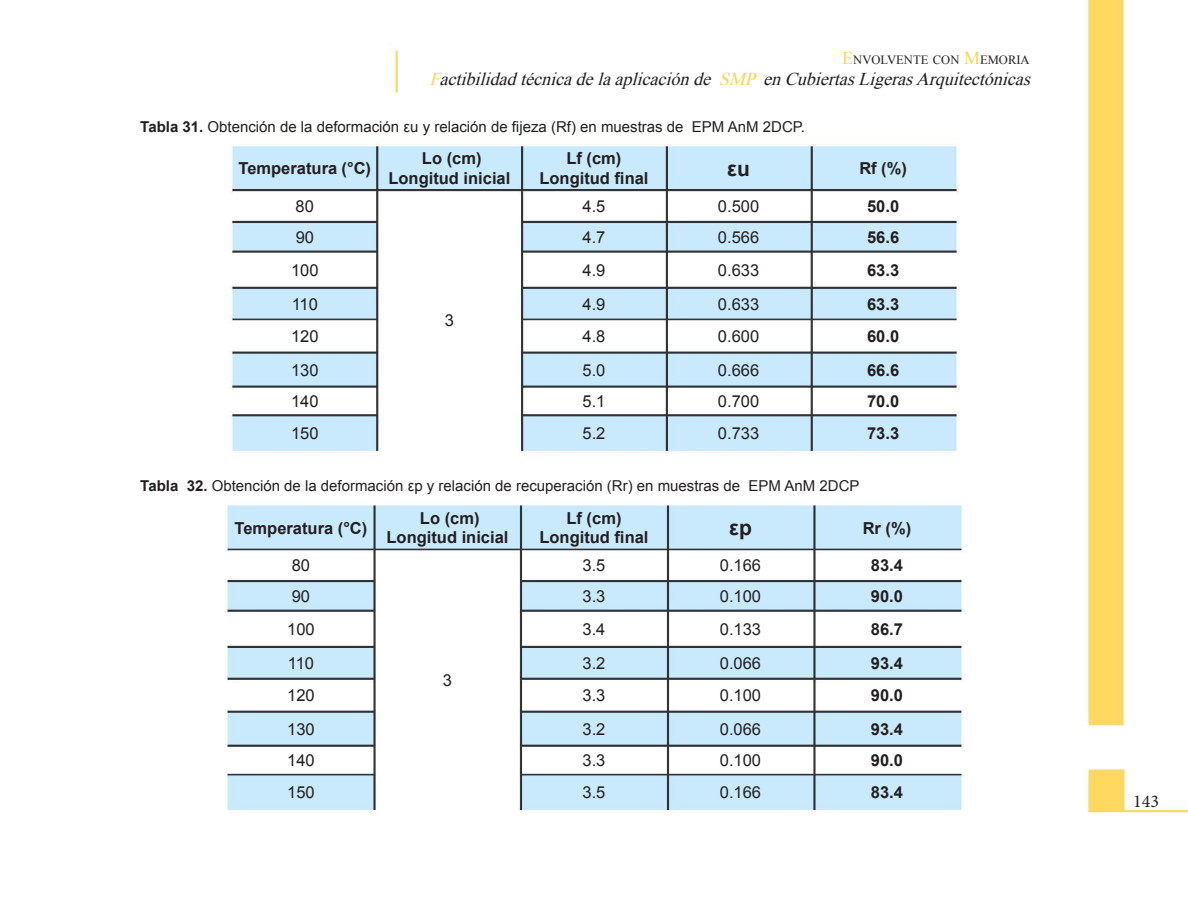
<style>
.page{position:relative;width:1188px;height:918px;background:#fff}
.page>*{position:absolute;margin:0;border:0;box-sizing:border-box;transform-origin:0 0}
.t1{font:700 21px "Arial";color:#231f20}
.t2{font:italic 18px "Times New Roman";color:#231f20}
.t3{font:18px "Minion Pro";color:#231f20}
.t4{font:700 16.5px/19.8px "Arial";color:#231f20;text-align:center}
.t5{font:16.5px "Arial";color:#231f20}
.t6{font:15px "Arial";color:#231f20}
.t7{font:12.6px "Times New Roman";color:#231f20}
.s1{font-size:18px;color:#fed356}
.s2{color:#fed356}
.s3{font-weight:700}
</style>
<div class="page">
<img style="left:225px;top:0;width:963px;height:813px">
<img style="left:1086px;top:2px;width:37px;height:724px">
<img style="left:1086px;top:769px;width:100px;height:44px">
<p class="t7" style="left:842px;top:51px;width:189px"><span class="s1">E</span>NVOLVENTE CON <span class="s1">M</span>EMORIA</p>
<p class="t2" style="left:430px;top:67px;width:608px"><span class="s2">F</span>actibilidadtécnicadelaaplicaciónde <span class="s2">SMP</span> enCubiertasLigerasArquitectónicas</p>
<p class="t6" style="left:140px;top:117px;width:666px"><span class="s3">Tabla 31.</span> Obtención de la deformación εu y relación de fijeza (Rf) en muestras de EPM AnM 2DCP.</p>
<p class="t4" style="left:239px;top:159px;width:134px">Temperatura (°C)</p>
<p class="t4" style="left:388px;top:149px;width:123px">Lo (cm)<br>Longitud inicial</p>
<p class="t4" style="left:539px;top:149px;width:111px">Lf (cm)<br>Longitud final</p>
<p class="t1" style="left:727px;top:155px;width:24px">εu</p>
<p class="t4" style="left:859px;top:159px;width:49px">Rf (%)</p>
<p class="t5" style="left:296px;top:195px;width:20px">80</p>
<p class="t5" style="left:583px;top:195px;width:24px">4.5</p>
<p class="t5" style="left:718px;top:195px;width:43px">0.500</p>
<p class="t4" style="left:867px;top:197px;width:34px">50.0</p>
<p class="t5" style="left:296px;top:226px;width:20px">90</p>
<p class="t5" style="left:583px;top:226px;width:24px">4.7</p>
<p class="t5" style="left:718px;top:226px;width:43px">0.566</p>
<p class="t4" style="left:867px;top:228px;width:34px">56.6</p>
<p class="t5" style="left:291px;top:259px;width:29px">100</p>
<p class="t5" style="left:583px;top:259px;width:24px">4.9</p>
<p class="t5" style="left:718px;top:259px;width:43px">0.633</p>
<p class="t4" style="left:867px;top:260px;width:34px">63.3</p>
<p class="t5" style="left:292px;top:293px;width:28px">110</p>
<p class="t5" style="left:583px;top:293px;width:24px">4.9</p>
<p class="t5" style="left:718px;top:293px;width:43px">0.633</p>
<p class="t4" style="left:867px;top:294px;width:34px">63.3</p>
<p class="t5" style="left:291px;top:325px;width:29px">120</p>
<p class="t5" style="left:583px;top:325px;width:24px">4.8</p>
<p class="t5" style="left:718px;top:325px;width:43px">0.600</p>
<p class="t4" style="left:867px;top:327px;width:34px">60.0</p>
<p class="t5" style="left:291px;top:359px;width:29px">130</p>
<p class="t5" style="left:583px;top:359px;width:24px">5.0</p>
<p class="t5" style="left:718px;top:359px;width:43px">0.666</p>
<p class="t4" style="left:867px;top:360px;width:34px">66.6</p>
<p class="t5" style="left:291px;top:390px;width:29px">140</p>
<p class="t5" style="left:583px;top:390px;width:24px">5.1</p>
<p class="t5" style="left:718px;top:390px;width:43px">0.700</p>
<p class="t4" style="left:867px;top:392px;width:34px">70.0</p>
<p class="t5" style="left:291px;top:422px;width:29px">150</p>
<p class="t5" style="left:583px;top:422px;width:24px">5.2</p>
<p class="t5" style="left:718px;top:422px;width:43px">0.733</p>
<p class="t4" style="left:867px;top:424px;width:34px">73.3</p>
<p class="t5" style="left:445px;top:310px;width:11px">3</p>
<p class="t6" style="left:140px;top:476px;width:721px"><span class="s3">Tabla 32.</span> Obtención de la deformación εp y relación de recuperación (Rr) en muestras de EPM AnM 2DCP</p>
<p class="t4" style="left:235px;top:518px;width:134px">Temperatura (°C)</p>
<p class="t4" style="left:387px;top:508px;width:123px">Lo (cm)<br>Longitud inicial</p>
<p class="t4" style="left:539px;top:508px;width:111px">Lf (cm)<br>Longitud final</p>
<p class="t1" style="left:729px;top:514px;width:24px">εp</p>
<p class="t4" style="left:863px;top:518px;width:50px">Rr (%)</p>
<p class="t5" style="left:292px;top:555px;width:20px">80</p>
<p class="t5" style="left:583px;top:555px;width:24px">3.5</p>
<p class="t5" style="left:720px;top:555px;width:43px">0.166</p>
<p class="t4" style="left:871px;top:556px;width:34px">83.4</p>
<p class="t5" style="left:292px;top:585px;width:20px">90</p>
<p class="t5" style="left:583px;top:585px;width:24px">3.3</p>
<p class="t5" style="left:720px;top:585px;width:43px">0.100</p>
<p class="t4" style="left:871px;top:587px;width:34px">90.0</p>
<p class="t5" style="left:287px;top:618px;width:29px">100</p>
<p class="t5" style="left:583px;top:618px;width:24px">3.4</p>
<p class="t5" style="left:720px;top:618px;width:43px">0.133</p>
<p class="t4" style="left:871px;top:620px;width:34px">86.7</p>
<p class="t5" style="left:288px;top:652px;width:28px">110</p>
<p class="t5" style="left:583px;top:652px;width:24px">3.2</p>
<p class="t5" style="left:720px;top:652px;width:43px">0.066</p>
<p class="t4" style="left:871px;top:654px;width:34px">93.4</p>
<p class="t5" style="left:287px;top:685px;width:29px">120</p>
<p class="t5" style="left:583px;top:685px;width:24px">3.3</p>
<p class="t5" style="left:720px;top:685px;width:43px">0.100</p>
<p class="t4" style="left:871px;top:686px;width:34px">90.0</p>
<p class="t5" style="left:287px;top:718px;width:29px">130</p>
<p class="t5" style="left:583px;top:718px;width:24px">3.2</p>
<p class="t5" style="left:720px;top:718px;width:43px">0.066</p>
<p class="t4" style="left:871px;top:720px;width:34px">93.4</p>
<p class="t5" style="left:287px;top:750px;width:29px">140</p>
<p class="t5" style="left:583px;top:750px;width:24px">3.3</p>
<p class="t5" style="left:720px;top:750px;width:43px">0.100</p>
<p class="t4" style="left:871px;top:751px;width:34px">90.0</p>
<p class="t5" style="left:287px;top:782px;width:29px">150</p>
<p class="t5" style="left:583px;top:782px;width:24px">3.5</p>
<p class="t5" style="left:720px;top:782px;width:43px">0.166</p>
<p class="t4" style="left:871px;top:783px;width:34px">83.4</p>
<p class="t5" style="left:443px;top:669px;width:11px">3</p>
<p class="t3" style="left:1133px;top:789px;width:27px">143</p>
</div>
